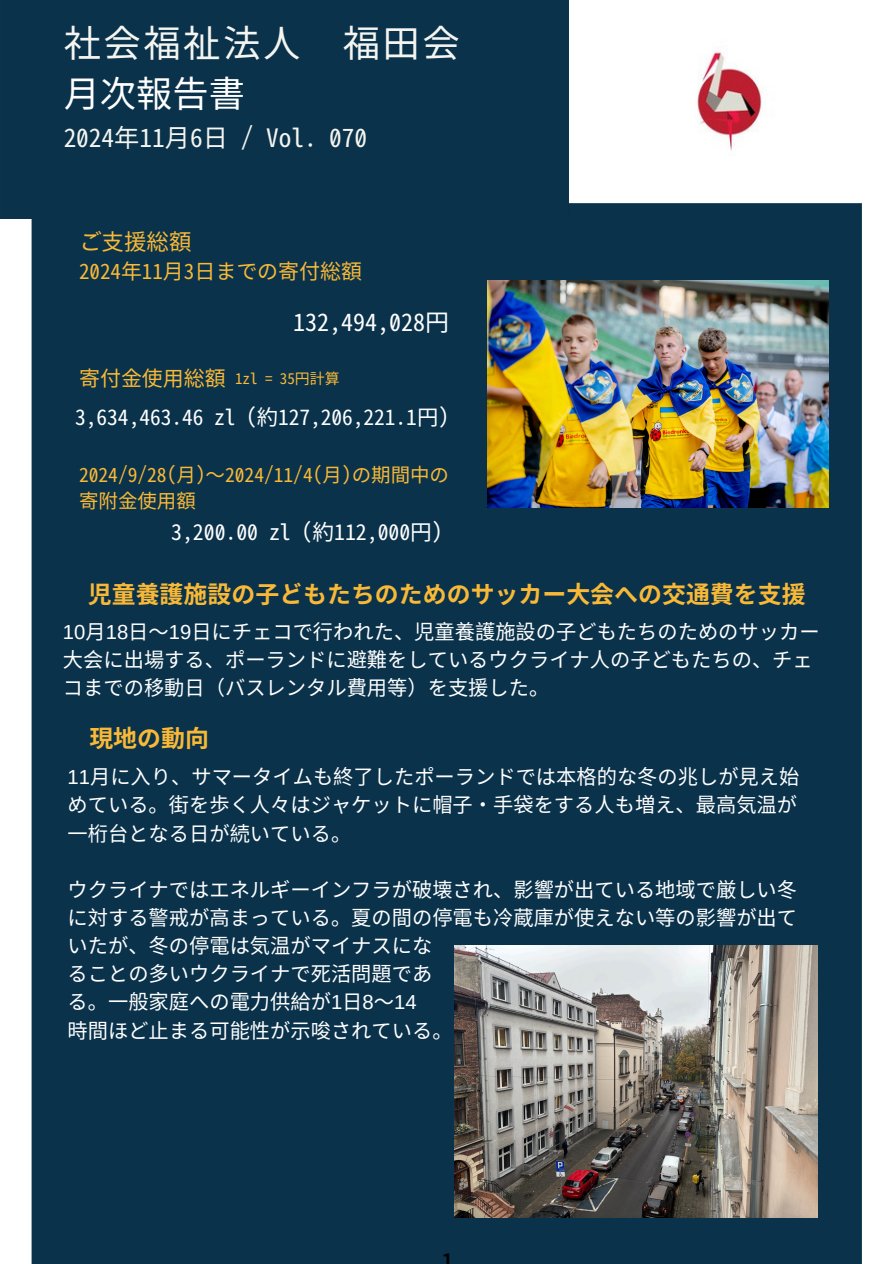
<style>
.page{position:relative;width:894px;height:1264px;background:#fff}
.page>*{position:absolute;margin:0;border:0;box-sizing:border-box;transform-origin:0 0}
.t1{font:37.35px "Gen Ei Gothic M R";letter-spacing:.065em;color:#f4f5f0}
.t2{font:36.3px "Gen Ei Gothic M R";color:#fff}
.t3{font:25.35px "Gen Ei Gothic M R";color:#f4f5f0}
.t4{font:24px "Gen Ei Gothic M R";color:#fff}
.t5{font:23.85px "Gen Ei Gothic M B";color:#f9b937}
.t6{font:22.5px "Gen Ei Gothic M R";color:#f9b937}
.t7{font:500 22.5px "Noto Sans JP";color:#000}
.t8{font:21.75px "Gen Ei Gothic M R";color:#fff}
.t9{font:21.3px "Gen Ei Gothic M R";color:#fff}
.t10{font:21px "Gen Ei Gothic M R";color:#f9b937}
.t11{font:20.25px/28.2px "Noto Sans CJ Ksc";color:#fff}
.t12{font:19.5px/25.8px "Gen Ei Gothic M R";color:#f9b937}
.t13{font:14.85px "Gen Ei Gothic M R";color:#f9b937}
.s1{font-family:"Arimo"}
</style>
<div class="page">
<div style="left:0;top:167px;width:862px;height:1096px;background:#0a324b"></div>
<img style="left:697px;top:50px;width:65px;height:101px">
<div style="left:0;top:0;width:568px;height:218px;background:#0a324b"></div>
<img style="left:488px;top:280px;width:339px;height:227px">
<img style="left:454px;top:945px;width:363px;height:272px">
<h4 class="t1" style="left:64px;top:19px;width:397px">社会福祉法人 福田会</h4>
<h4 class="t2" style="left:64px;top:70px;width:183px">月次報告書</h4>
<h4 class="t3" style="left:64px;top:122px;width:305px">2024年11月6日 / Vol. 070</h4>
<h2 class="t6" style="left:79px;top:227px;width:114px">ご支援総額</h2>
<h2 class="t10" style="left:79px;top:258px;width:284px">2024年11月3日までの寄付総額</h2>
<h1 class="t4" style="left:293px;top:307px;width:157px">132,494,028円</h1>
<h3 class="t10" style="left:79px;top:364px;width:148px">寄付金使用総額</h3>
<p class="t13" style="left:235px;top:368px;width:106px">1zl = 35円計算</p>
<h3 class="t9" style="left:75px;top:404px;width:375px">3,634,463.46 zl (約127,206,221.1円)</h3>
<h3 class="t12" style="left:79px;top:462px;width:371px">2024/9/28(月)～2024/11/4(月)の期間中の寄附金使用額</h3>
<p class="t8" style="left:171px;top:518px;width:273px">3,200.00 zl (約112,000円)</p>
<p class="t5" style="left:88px;top:579px;width:719px">児童養護施設の子どもたちのためのサッカー大会への交通費を支援</p>
<p class="t11" style="left:63px;top:616px;width:758px"><span class="s1">10</span>月 <span class="s1">18</span>日〜<span class="s1">19</span>日にチェコで行われた、児童養護施設の子どもたちのためのサッカー大会に出場する、ポーランドに避難をしているウクライナ人の子どもたちの、チェコまでの移動日（バスレンタル費用等）を支援した。</p>
<h1 class="t5" style="left:89px;top:723px;width:121px">現地の動向</h1>
<h3 class="t11" style="left:68px;top:761px;width:733px;text-align:justify"><span class="s1">11</span>月に入り、サマータイムも終了したポーランドでは本格的な冬の兆しが見え始めている。街を歩く人々はジャケットに帽子・手袋をする人も増え、最高気温が一桁台となる日が続いている。</h3>
<h3 class="t11" style="left:68px;top:874px;width:730px">ウクライナではエネルギーインフラが破壊され、影響が出ている地域で厳しい冬に対する警戒が高まっている。夏の間の停電も冷蔵庫が使えない等の影響が出ていたが、冬の停電は気温がマイナスにな<br>ることの多いウクライナで死活問題であ<br>る。一般家庭への電力供給が<span class="s1">1</span>日 <span class="s1">8</span>〜<span class="s1">14<br></span>時間ほど止まる可能性が示唆されている。</h3>
<h3 class="t7" style="left:441px;top:1244px;width:14px">1</h3>
</div>
